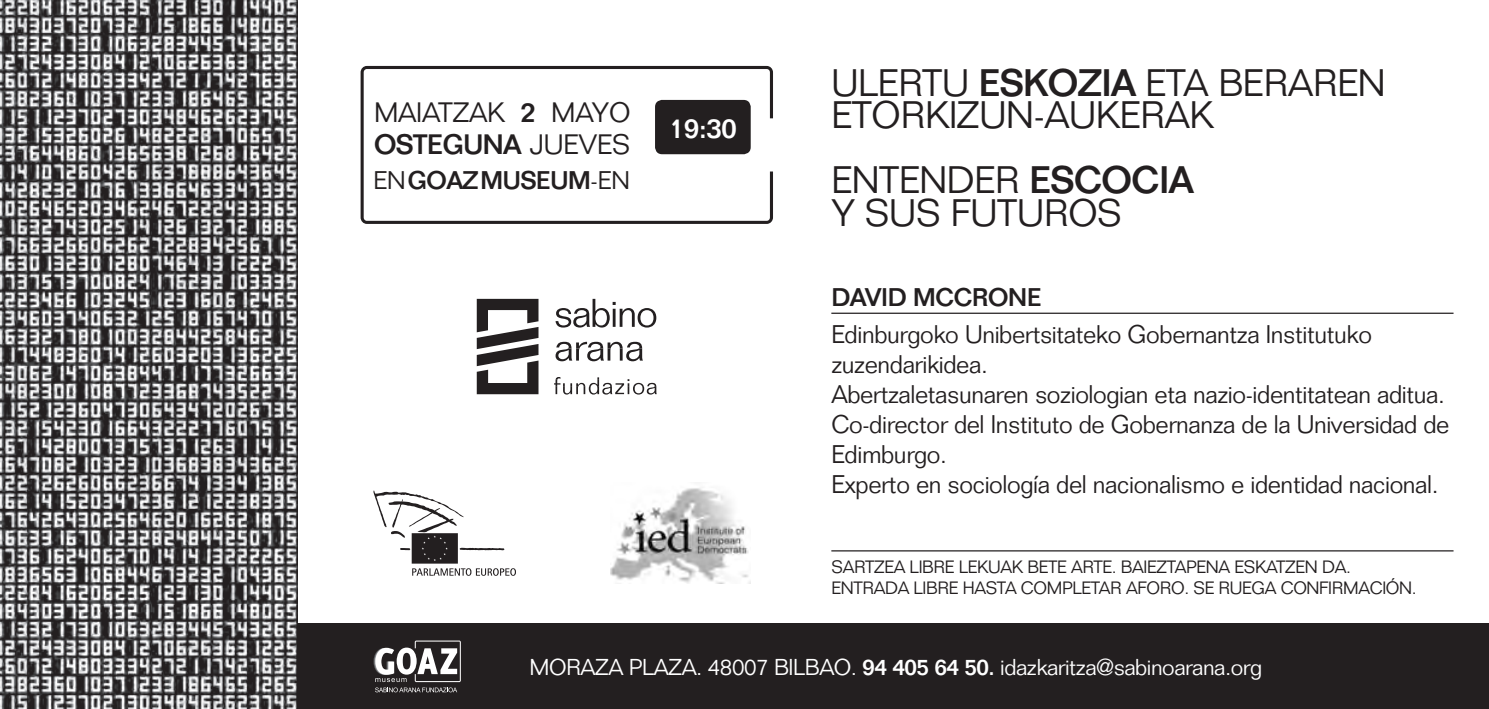
<style>
.page{position:relative;width:1489px;height:709px;background:#fff}
.page>*{position:absolute;margin:0;border:0;box-sizing:border-box;transform-origin:0 0}
.t1{font:300 37.5px/32.5px "Folio";letter-spacing:-.01em;color:#231f20}
.t2{font:300 27.5px/32.5px "Folio";letter-spacing:-.01em;color:#231f20}
.t3{font:500 27.5px "Folio";color:#fff}
.t4{font:300 25px/30px "Folio";letter-spacing:-.015em;color:#231f20}
.t5{font:500 25px "Folio";letter-spacing:-.01em;color:#231f20}
.t6{font:300 22.5px "Folio";letter-spacing:-.02em;color:#fff}
.t7{font:300 17.5px/21px "Folio";letter-spacing:-.02em;color:#231f20}
.s1{font-weight:500}
.s2{font-weight:300}
</style>
<div class="page">
<img style="left:0;top:0;width:298px;height:709px">
<hr style="left:831px;top:312px;width:622px;height:2px;background:#231f20">
<hr style="left:831px;top:550px;width:622px;height:1px;background:#231f20">
<svg style="left:373px;top:490px;width:142px;height:86px"></svg>
<svg style="left:360px;top:66px;width:413px;height:158px"></svg>
<div style="left:298px;top:624px;width:1190px;height:85px;background:#231f20"></div>
<svg style="left:373px;top:640px;width:88px;height:52px"></svg>
<svg style="left:554px;top:377px;width:102px;height:17px"></svg>
<svg style="left:555px;top:342px;width:88px;height:19px"></svg>
<svg style="left:555px;top:299px;width:101px;height:28px"></svg>
<svg style="left:477px;top:299px;width:61px;height:95px"></svg>
<img style="left:610px;top:488px;width:140px;height:95px">
<p class="t2" style="left:374px;top:96px;width:255px">MAIATZAK <span class="s1">2</span> MAYO<br><span class="s1">OSTE</span></p>
<p class="t2" style="left:443px;top:128px;width:171px"><span class="s1">GUNA</span> JUEVES</p>
<p class="t5" style="left:373px;top:165px;width:71px"><span class="s2">En</span> GOAZ</p>
<p class="t5" style="left:480px;top:165px;width:151px">MUSEUM<span class="s2">-en</span></p>
<p class="t3" style="left:669px;top:112px;width:69px">19:30</p>
<h1 class="t1" style="left:831px;top:66px;width:556px">Ulertu <span class="s1">ESKOZIA</span> eta beraren etorkizu n-aukerak</h1>
<h1 class="t1" style="left:831px;top:164px;width:363px">Entender <span class="s1">ESCOCIA </span>y sus futu</h1>
<h1 class="t1" style="left:1043px;top:196px;width:80px">ros</h1>
<p class="t5" style="left:831px;top:282px;width:211px">DAVID MCCRONE</p>
<p class="t4" style="left:831px;top:319px;width:619px">Edinburgoko Unibertsitateko Gobernantza Institutuko zuzendarikidea.<br>Abertzaletasunaren soziologian eta nazio-identitatean aditua.<br>Co-director del Instituto de Gobernanza de la Universidad de Edimburgo.<br>Experto en sociología del nacionalismo e identidad nacional.</p>
<p class="t7" style="left:831px;top:556px;width:521px">Sartzea libre lekuak bete arte. Baieztapena eskatzen da.<br>Entrada libre hasta compl</p>
<p class="t7" style="left:1081px;top:577px;width:337px">etar aforo. Se ru ega confirmación.</p>
<p class="t6" style="left:529px;top:654px;width:36px">MORA</p>
<p class="t6" style="left:595px;top:654px;width:668px">ZA PLAZA. 48007 BILBAO . <span class="s1">94 405 64 50.</span> idazkaritza@sabinoarana.org</p>
</div>
